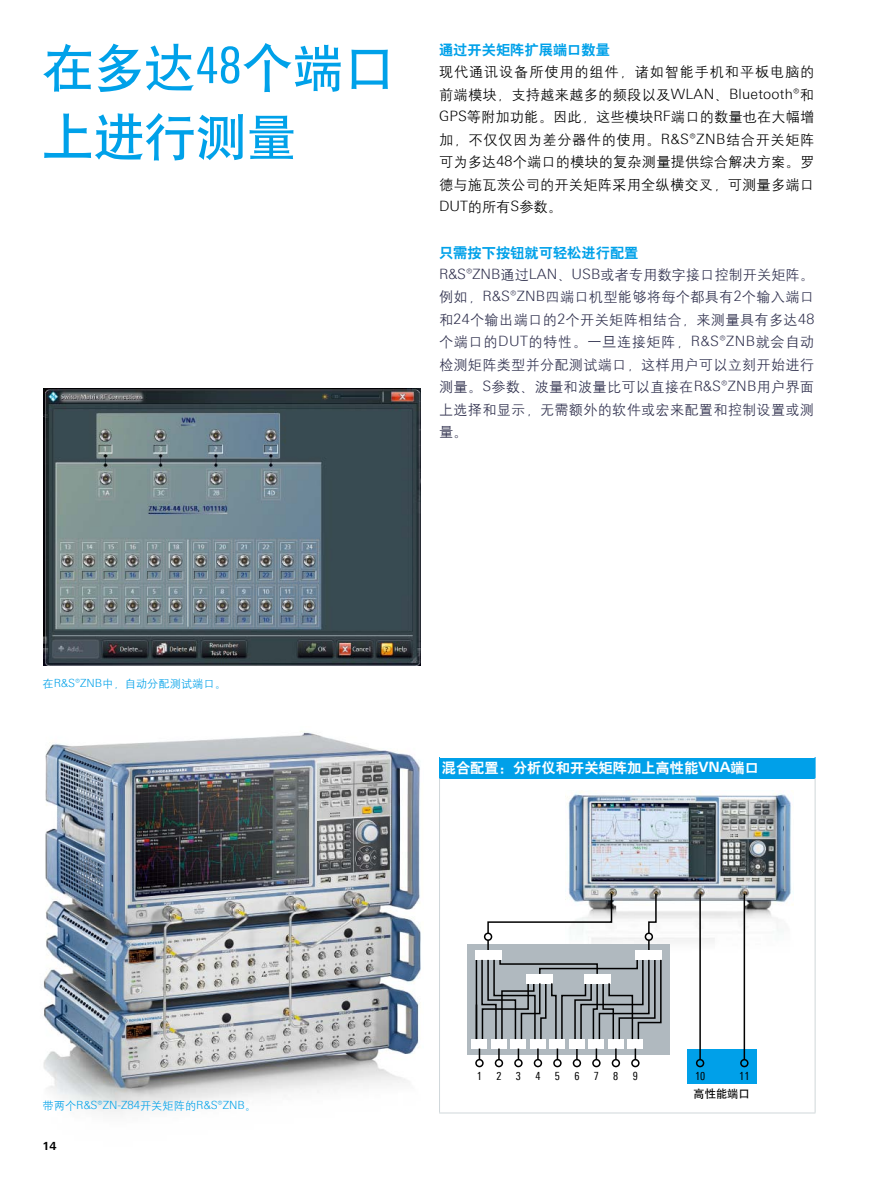
<style>
.page{position:relative;width:893px;height:1191px;background:#fff}
.page>*{position:absolute;margin:0;border:0;box-sizing:border-box;transform-origin:0 0}
.正文{font:51px/69px "H Yb 1 gj";color:#00a1e9}
.正文-2{font:14.25px/22.5px "H Yg 2 gj";letter-spacing:.015em;color:#30314e;text-align:justify}
.正文-3{font:14.25px/22.5px "H Yg 2 gj";letter-spacing:.015em;color:#000;text-align:justify}
.正文-4{font:14.25px "H Yb 2 gj";color:#00a1e9}
.t1{font:14.25px "H Yb 2 gj";color:#fff}
.t2{font:11.25px "Linotype Univers 420 Cn";color:#000}
.t3{font:300 11.25px "Linotype Univers 330";color:#00a1e9}
.t4{font:11.25px "H Yg 2 gj";color:#00a1e9}
.正文-5{font:11.25px "H Yb 1 gj";color:#000}
.t5{font:700 11.25px "Linotype Univers 630";color:#000}
.s1{font-family:"Linotype Univers 420 Cn"}
.s2{font-family:"Linotype Univers 330";font-weight:300}
.s3{font-family:"H Yg 2 gj";font-weight:400}
.s4{font-family:"Linotype Univers 630";font-weight:700}
</style>
<div class="page">
<img style="left:43px;top:731px;width:378px;height:383px">
<img style="left:44px;top:388px;width:376px;height:277px">
<div style="left:439px;top:758px;width:376px;height:20px;background:#00a0e9"></div>
<svg style="left:815px;top:758px;width:1px;height:20px"></svg>
<hr style="left:439px;top:778px;width:1px;height:334px;background:#d0d7da">
<hr style="left:815px;top:778px;width:1px;height:334px;background:#d0d7da">
<hr style="left:439px;top:1112px;width:376px;height:1px;background:#d0d7da">
<img style="left:565px;top:790px;width:228px;height:195px">
<div style="left:467px;top:944px;width:203px;height:110px;background:#b0b9bf"></div>
<div style="left:688px;top:1049px;width:69px;height:35px;background:#00a0e9"></div>
<hr style="left:476px;top:960px;width:1px;height:79px;background:#000">
<div style="left:491px;top:1039px;width:16px;height:9px;background:#fff"></div>
<div style="left:495px;top:1059px;width:8px;height:8px;border:2px solid #000;border-radius:50%"></div>
<div style="left:511px;top:1039px;width:15px;height:9px;background:#fff"></div>
<div style="left:514px;top:1059px;width:9px;height:8px;border:2px solid #000;border-radius:50%"></div>
<div style="left:530px;top:1039px;width:16px;height:9px;background:#fff"></div>
<svg style="left:518px;top:1048px;width:1px;height:12px"></svg>
<div style="left:589px;top:1039px;width:15px;height:9px;background:#fff"></div>
<div style="left:608px;top:1039px;width:16px;height:9px;background:#fff"></div>
<svg style="left:615px;top:1048px;width:2px;height:11px"></svg>
<div style="left:612px;top:1059px;width:8px;height:8px;border:2px solid #000;border-radius:50%"></div>
<div style="left:627px;top:1039px;width:16px;height:9px;background:#fff"></div>
<div style="left:631px;top:1059px;width:9px;height:8px;border:2px solid #000;border-radius:50%"></div>
<svg style="left:648px;top:941px;width:2px;height:9px"></svg>
<div style="left:645px;top:932px;width:8px;height:9px;border:2px solid #000;border-radius:50%"></div>
<svg style="left:487px;top:941px;width:2px;height:9px"></svg>
<div style="left:484px;top:932px;width:8px;height:9px;border:2px solid #000;border-radius:50%"></div>
<svg style="left:498px;top:1048px;width:2px;height:12px"></svg>
<div style="left:534px;top:1059px;width:8px;height:8px;border:2px solid #000;border-radius:50%"></div>
<div style="left:550px;top:1039px;width:15px;height:9px;background:#fff"></div>
<svg style="left:537px;top:1048px;width:2px;height:12px"></svg>
<div style="left:553px;top:1059px;width:9px;height:8px;border:2px solid #000;border-radius:50%"></div>
<svg style="left:576px;top:1048px;width:2px;height:11px"></svg>
<div style="left:592px;top:1059px;width:9px;height:8px;border:2px solid #000;border-radius:50%"></div>
<div style="left:635px;top:950px;width:27px;height:10px;background:#fff"></div>
<hr style="left:699px;top:893px;width:2px;height:166px;background:#000">
<div style="left:696px;top:1059px;width:8px;height:8px;border:2px solid #000;border-radius:50%"></div>
<hr style="left:744px;top:893px;width:1px;height:166px;background:#000">
<div style="left:740px;top:1059px;width:8px;height:8px;border:2px solid #000;border-radius:50%"></div>
<svg style="left:647px;top:892px;width:10px;height:42px"></svg>
<svg style="left:487px;top:892px;width:126px;height:42px"></svg>
<div style="left:475px;top:950px;width:27px;height:10px;background:#fff"></div>
<div style="left:569px;top:1039px;width:16px;height:9px;background:#fff"></div>
<svg style="left:557px;top:1048px;width:1px;height:12px"></svg>
<div style="left:573px;top:1059px;width:8px;height:8px;border:2px solid #000;border-radius:50%"></div>
<svg style="left:481px;top:959px;width:181px;height:81px"></svg>
<div style="left:472px;top:1039px;width:15px;height:9px;background:#fff"></div>
<div style="left:475px;top:1059px;width:9px;height:8px;border:2px solid #000;border-radius:50%"></div>
<p class="正文" style="left:43px;top:33px;width:354px">在多达<span class="s1">48</span>个端口上进行测量</p>
<p class="正文-4" style="left:439px;top:43px;width:172px">通过开关矩阵扩展端口数量</p>
<p class="正文-3" style="left:439px;top:61px;width:377px">现代通讯设备所使用的组件，诸如智能手机和平板电脑的前端模块，支持越来越多的频段以及<span class="s2">WLAN</span>、<span class="s2">Bluetooth®</span>和<span class="s2">GPS</span>等附加功能。因此，这些模块<span class="s2">RF</span>端口的数量也在大幅增加，不仅仅因为差分器件的使用。<span class="s2">R&amp;S®ZNB</span>结合开关矩阵可为多达<span class="s2">48</span>个端口的模块的复杂测量提供综合解决方案。罗德与施瓦茨公司的开关矩阵采用全纵横交叉，可测量多端口<span class="s2">DUT</span>的所有<span class="s2">S</span>参数。</p>
<p class="正文-4" style="left:439px;top:245px;width:201px">只需按下按钮就可轻松进行配置</p>
<p class="正文-2" style="left:439px;top:263px;width:377px"><span class="s2">R&amp;S®ZNB</span>通过<span class="s2">LAN</span>、<span class="s2">USB</span>或者专用数字接口控制开关矩阵。例如，<span class="s2">R&amp;S®ZNB</span>四端口机型能够将每个都具有<span class="s2">2</span>个输入端口和<span class="s2">24</span>个输出端口的<span class="s2">2</span>个开关矩阵相结合，来测量具有多达<span class="s2">48</span>个端口的<span class="s2">DUT</span>的特性。一旦连接矩阵，<span class="s2">R&amp;S®ZNB</span>就会自动检测矩阵类型并分配测试端口，这样用户可以立刻开始进行测量。<span class="s2">S</span>参数、波量和波量比可以直接在<span class="s2">R&amp;S®ZNB</span>用户界面上选择和显示，无需额外的软件或宏来配置和控制设置或测量。</p>
<p class="t4" style="left:43px;top:678px;width:185px">在<span class="s2">R&amp;S®ZNB</span>中，自动分配测试端口。</p>
<p class="t3" style="left:43px;top:1098px;width:215px"><span class="s3">带两个</span>R&amp;S®ZN-Z84<span class="s3">开关矩阵的</span>R&amp;S®ZNB<span class="s3">。</span></p>
<p class="t5" style="left:43px;top:1139px;width:16px">14</p>
<p class="t1" style="left:442px;top:761px;width:319px">混合配置：分析仪和开关矩阵加上高性能<span class="s4">VNA</span>端口</p>
<p class="t2" style="left:477px;top:1062px;width:7px">1</p>
<p class="t2" style="left:496px;top:1062px;width:7px">2</p>
<p class="t2" style="left:516px;top:1062px;width:7px">3</p>
<p class="t2" style="left:535px;top:1062px;width:7px">4</p>
<p class="t2" style="left:555px;top:1062px;width:7px">5</p>
<p class="t2" style="left:574px;top:1062px;width:7px">6</p>
<p class="t2" style="left:594px;top:1062px;width:7px">7</p>
<p class="t2" style="left:613px;top:1062px;width:7px">8</p>
<p class="t2" style="left:633px;top:1062px;width:7px">9</p>
<p class="t2" style="left:695px;top:1062px;width:12px">10</p>
<p class="t2" style="left:739px;top:1062px;width:12px">11</p>
<p class="t2" style="left:477px;top:1069px;width:7px">1</p>
<p class="t2" style="left:496px;top:1069px;width:7px">2</p>
<p class="t2" style="left:516px;top:1069px;width:7px">3</p>
<p class="t2" style="left:535px;top:1069px;width:7px">4</p>
<p class="t2" style="left:555px;top:1069px;width:7px">5</p>
<p class="t2" style="left:574px;top:1069px;width:7px">6</p>
<p class="t2" style="left:594px;top:1069px;width:7px">7</p>
<p class="t2" style="left:613px;top:1069px;width:7px">8</p>
<p class="t2" style="left:633px;top:1069px;width:7px">9</p>
<p class="t2" style="left:695px;top:1069px;width:12px">10</p>
<p class="t2" style="left:739px;top:1069px;width:12px">11</p>
<p class="正文-5" style="left:693px;top:1088px;width:58px">高性能端口</p>
</div>
